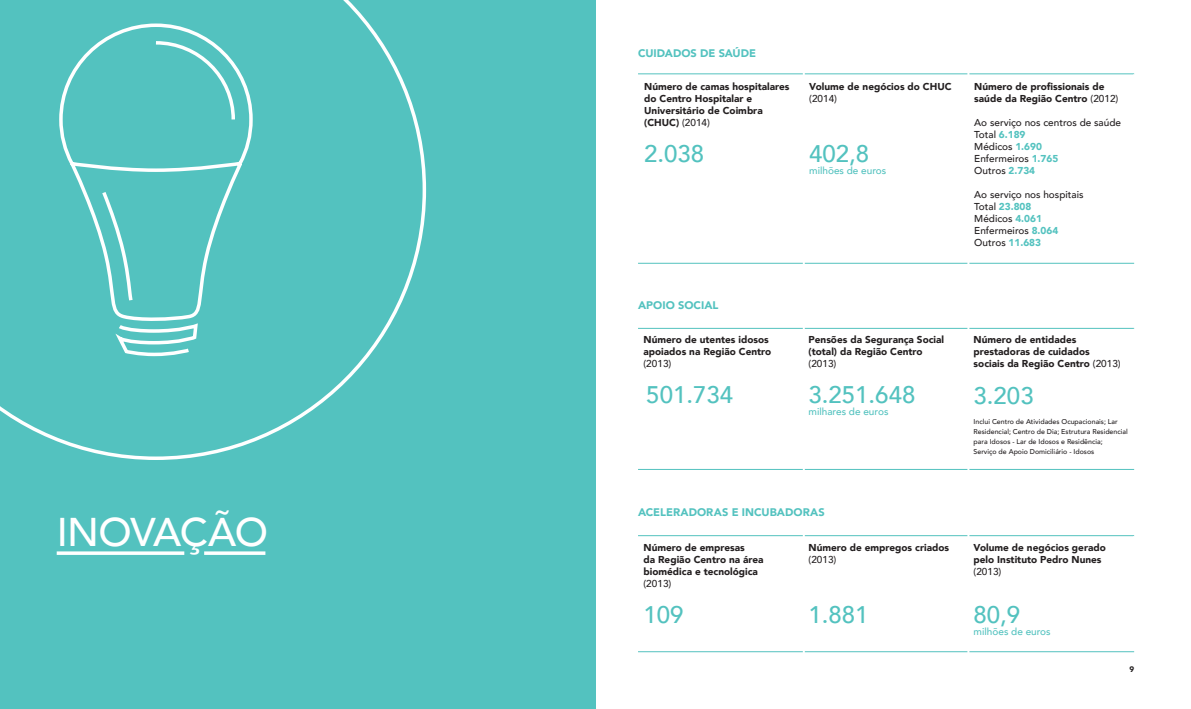
<style>
.page{position:relative;width:1191px;height:709px;background:#fff}
.page>*{position:absolute;margin:0;border:0;box-sizing:border-box;transform-origin:0 0}
.Titulos2{font:500 40px "Avenir";letter-spacing:-.035em;color:#fff}
.tabelas_Bold{font:500 24px "Avenir";color:#53c2bf}
.SUBtitulos{font:900 11px "Avenir";letter-spacing:.005em;color:#53c2bf}
.Titulos2-2{font:900 11px "Avenir";color:#53c2bf}
.texto_black_tabelas{font:900 10px/12px "Avenir";color:#231f20}
.tabelas_Bold-2{font:500 10px "Avenir";color:#231f20}
.tabelas_Bold-3{font:500 10px "Avenir";color:#53c2bf}
.texto_tabs{font:500 10px "Avenir";color:#231f20}
.tabelas_Bold-4{font:900 10px "Avenir";color:#53c2bf}
.texto_black_tabelas-2{font:500 10px "Avenir";color:#231f20}
.t1{font:900 8px "Avenir";color:#231f20}
.tabelas_Bold-5{font:500 7px/10px "Avenir";color:#231f20}
.s1{font-weight:500}
.s2{font-weight:900;color:#53c2bf}
.s3{font-weight:500;color:#231f20}
</style>
<div class="page">
<div style="left:0;top:0;width:595px;height:709px;background:#53c2bf"></div>
<hr style="left:638px;top:73px;width:165px;height:1px;background:#53c2bf">
<hr style="left:803px;top:73px;width:165px;height:1px;background:#53c2bf">
<hr style="left:968px;top:73px;width:166px;height:1px;background:#53c2bf">
<hr style="left:638px;top:263px;width:165px;height:1px;background:#53c2bf">
<hr style="left:803px;top:263px;width:165px;height:1px;background:#53c2bf">
<hr style="left:968px;top:263px;width:166px;height:1px;background:#53c2bf">
<hr style="left:638px;top:328px;width:165px;height:1px;background:#53c2bf">
<hr style="left:803px;top:328px;width:165px;height:1px;background:#53c2bf">
<hr style="left:968px;top:328px;width:166px;height:1px;background:#53c2bf">
<hr style="left:638px;top:469px;width:165px;height:1px;background:#53c2bf">
<hr style="left:803px;top:469px;width:165px;height:1px;background:#53c2bf">
<hr style="left:968px;top:469px;width:166px;height:1px;background:#53c2bf">
<hr style="left:638px;top:535px;width:165px;height:1px;background:#53c2bf">
<hr style="left:803px;top:535px;width:165px;height:1px;background:#53c2bf">
<hr style="left:968px;top:535px;width:166px;height:1px;background:#53c2bf">
<hr style="left:638px;top:651px;width:165px;height:1px;background:#53c2bf">
<hr style="left:803px;top:651px;width:165px;height:1px;background:#53c2bf">
<hr style="left:968px;top:651px;width:166px;height:1px;background:#53c2bf">
<svg style="left:0;top:0;width:426px;height:460px"></svg>
<svg style="left:57px;top:22px;width:197px;height:381px"></svg>
<hr style="left:803px;top:66px;width:2px;height:217px;background:#fff">
<hr style="left:967px;top:67px;width:2px;height:201px;background:#fff">
<hr style="left:803px;top:309px;width:2px;height:183px;background:#fff">
<hr style="left:967px;top:310px;width:2px;height:169px;background:#fff">
<hr style="left:803px;top:525px;width:2px;height:150px;background:#fff">
<hr style="left:967px;top:526px;width:2px;height:139px;background:#fff">
<svg style="left:57px;top:551px;width:127px;height:4px"></svg>
<svg style="left:204px;top:551px;width:61px;height:4px"></svg>
<p class="Titulos2" style="left:57px;top:497px;width:213px">INOVAÇÃO</p>
<p class="Titulos2-2" style="left:638px;top:44px;width:120px">CUIDADOS DE SAÚDE</p>
<p class="texto_black_tabelas" style="left:644px;top:80px;width:147px">Número de camas hospitalares do Centro Hospitalar e</p>
<p class="texto_black_tabelas" style="left:644px;top:104px;width:120px">Universitário de Coimbra (CHUC) <span class="s1">(2014)</span></p>
<p class="tabelas_Bold" style="left:644px;top:132px;width:62px">2.038</p>
<p class="texto_black_tabelas" style="left:809px;top:80px;width:144px">Volume de negócios do CHUC</p>
<p class="texto_tabs" style="left:809px;top:89px;width:29px">(2014)</p>
<p class="tabelas_Bold" style="left:809px;top:132px;width:62px">402,8</p>
<p class="tabelas_Bold-3" style="left:809px;top:161px;width:79px">milhões de euros</p>
<p class="texto_black_tabelas" style="left:974px;top:80px;width:146px">Número de profissionais de saúde da Região Centro <span class="s1">(2012)</span></p>
<p class="tabelas_Bold-2" style="left:974px;top:113px;width:148px">Ao serviço nos centros de saúde</p>
<p class="tabelas_Bold-2" style="left:974px;top:125px;width:53px">Total <span class="s2">6.189</span></p>
<p class="tabelas_Bold-2" style="left:974px;top:137px;width:69px">Médicos <span class="s2">1.690</span></p>
<p class="tabelas_Bold-2" style="left:974px;top:149px;width:86px">Enfermeiros <span class="s2">1.765</span></p>
<p class="tabelas_Bold-2" style="left:974px;top:161px;width:62px">Outros <span class="s2">2.734</span></p>
<p class="tabelas_Bold-2" style="left:974px;top:185px;width:111px">Ao serviço nos hospitais</p>
<p class="tabelas_Bold-4" style="left:974px;top:197px;width:59px"><span class="s3">Total</span> 23.808</p>
<p class="tabelas_Bold-2" style="left:974px;top:209px;width:69px">Médicos <span class="s2">4.061</span></p>
<p class="tabelas_Bold-2" style="left:974px;top:221px;width:86px">Enfermeiros <span class="s2">8.064</span></p>
<p class="tabelas_Bold-2" style="left:974px;top:233px;width:68px">Outros <span class="s2">11.683</span></p>
<p class="SUBtitulos" style="left:638px;top:296px;width:82px">APOIO SOCIAL</p>
<p class="texto_black_tabelas" style="left:643px;top:333px;width:129px">Número de utentes idosos apoiados na Região Centro</p>
<p class="texto_tabs" style="left:643px;top:355px;width:29px">(2013)</p>
<p class="tabelas_Bold" style="left:646px;top:374px;width:88px">501.734</p>
<p class="texto_black_tabelas" style="left:808px;top:333px;width:137px">Pensões da Segurança Social (total) da Região Centro</p>
<p class="texto_black_tabelas-2" style="left:808px;top:355px;width:29px">(2013)</p>
<p class="tabelas_Bold" style="left:808px;top:374px;width:108px">3.251.648</p>
<p class="tabelas_Bold-3" style="left:808px;top:403px;width:81px">milhares de euros</p>
<p class="SUBtitulos" style="left:638px;top:503px;width:188px">ACELERADORAS E INCUBADORAS</p>
<p class="texto_black_tabelas" style="left:643px;top:541px;width:121px">Número de empresas<br>da Região Centro na área biomédica e tecnológica</p>
<p class="texto_tabs" style="left:643px;top:574px;width:29px">(2013)</p>
<p class="tabelas_Bold" style="left:643px;top:593px;width:42px">109</p>
<p class="texto_black_tabelas" style="left:808px;top:541px;width:142px">Número de empregos criados</p>
<p class="texto_tabs" style="left:808px;top:550px;width:29px">(2013)</p>
<p class="tabelas_Bold" style="left:808px;top:593px;width:62px">1.881</p>
<p class="texto_black_tabelas" style="left:973px;top:333px;width:149px">Número de entidades prestadoras de cuidados sociais da Região Centro <span class="s1">(2013)</span></p>
<p class="tabelas_Bold" style="left:973px;top:375px;width:62px">3.203</p>
<p class="tabelas_Bold-5" style="left:973px;top:416px;width:156px">Inclui Centro de Atividades Ocupacionais; Lar Residencial; Centro de Dia; Estrutura Residencial para Idosos - Lar de Idosos e Residência;<br>Serviço de Apoio Domiciliário - Idosos</p>
<p class="texto_black_tabelas" style="left:973px;top:541px;width:134px">Volume de negócios gerado pelo Instituto Pedro Nunes</p>
<p class="texto_tabs" style="left:973px;top:562px;width:29px">(2013)</p>
<p class="tabelas_Bold" style="left:973px;top:593px;width:48px">80,9</p>
<p class="tabelas_Bold-3" style="left:973px;top:622px;width:79px">milhões de euros</p>
<p class="t1" style="left:1129px;top:662px;width:6px">9</p>
</div>
